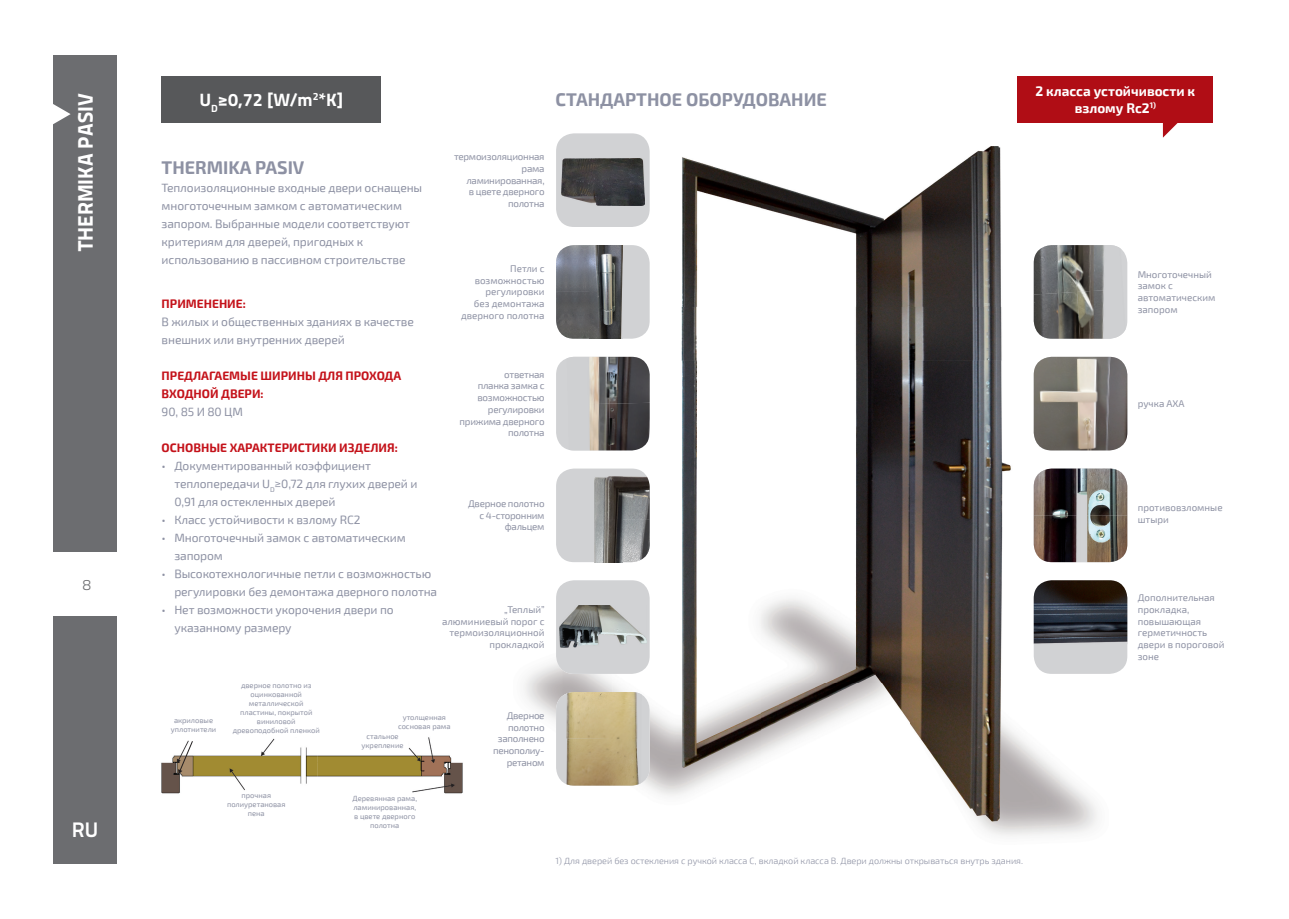
<style>
.page{position:relative;width:1289px;height:919px;background:#fff}
.page>*{position:absolute;margin:0;border:0;box-sizing:border-box;transform-origin:0 0}
.t1{font:21px "Titillium Text 25 L 999 wt";color:#fff}
.t2{font:21px "Titillium Text 25 L 800 wt";color:#fff}
.t3{font:700 18px "Exo 2";color:#8d91a3}
.t4{font:700 18px "Titillium Web";color:#fff}
.t5{font:15px "Titillium Text 25 L 250 wt";color:#6c6d70}
.t6{font:700 13.5px/16.5px "Exo 2";color:#fff;text-align:center}
.t7{font:12px/18px "Exo 2";letter-spacing:-.01em;color:#8d91a3}
.t8{font:700 12px/18px "Exo 2";color:#c4121a}
.t9{font:9.75px/11.7px "Exo 2";letter-spacing:-.005em;color:#8d91a3}
.t10{font:9.75px/11.7px "Exo 2";letter-spacing:-.025em;color:#8d91a3;text-align:right}
.t11{font:9.75px/11.7px "Exo 2";letter-spacing:-.03em;color:#8d91a3;text-align:right}
.t12{font:300 9px "Exo 2";color:#8d91a3}
.t13{font:7.5px/9px "Exo 2";color:#8d91a3;text-align:center}
</style>
<div class="page">
<div style="left:53px;top:55px;width:64px;height:808px;background:#6c6d70"></div>
<div style="left:53px;top:552px;width:67px;height:64px;background:#fff"></div>
<svg style="left:53px;top:104px;width:18px;height:20px"></svg>
<img style="left:524px;top:146px;width:39px;height:635px">
<img style="left:635px;top:146px;width:367px;height:161px">
<img style="left:562px;top:223px;width:8px;height:22px">
<img style="left:562px;top:307px;width:497px;height:54px">
<img style="left:1059px;top:338px;width:49px;height:496px">
<img style="left:612px;top:360px;width:447px;height:476px">
<img style="left:562px;top:447px;width:50px;height:339px">
<svg style="left:1162px;top:123px;width:16px;height:15px"></svg>
<div style="left:1017px;top:77px;width:196px;height:46px;background:#b00d15"></div>
<div style="left:556px;top:133px;width:93px;height:94px;background:#d1d2d4;border-radius:18px"></div>
<img style="left:561px;top:158px;width:83px;height:47px">
<div style="left:556px;top:692px;width:93px;height:93px;background:#d1d2d4;border-radius:18px"></div>
<img style="left:566px;top:692px;width:75px;height:93px">
<div style="left:556px;top:580px;width:93px;height:93px;background:#d1d2d4;border-radius:18px"></div>
<img style="left:559px;top:605px;width:87px;height:42px">
<div style="left:556px;top:245px;width:93px;height:93px;background:#d1d2d4;border-radius:18px"></div>
<img style="left:556px;top:245px;width:66px;height:93px">
<div style="left:556px;top:357px;width:93px;height:93px;background:#d1d2d4;border-radius:18px"></div>
<img style="left:566px;top:357px;width:83px;height:46px">
<img style="left:568px;top:403px;width:81px;height:47px">
<div style="left:556px;top:468px;width:93px;height:94px;background:#d1d2d4;border-radius:18px"></div>
<img style="left:594px;top:476px;width:55px;height:86px">
<img style="left:1033px;top:468px;width:94px;height:94px">
<div style="left:1033px;top:580px;width:94px;height:93px;background:#d1d2d4;border-radius:18px"></div>
<img style="left:1033px;top:580px;width:94px;height:64px">
<img style="left:1033px;top:357px;width:94px;height:93px">
<div style="left:1033px;top:245px;width:94px;height:93px;background:#d1d2d4;border-radius:18px"></div>
<img style="left:1033px;top:245px;width:41px;height:47px">
<img style="left:1074px;top:245px;width:49px;height:47px">
<img style="left:1033px;top:292px;width:44px;height:46px">
<img style="left:1077px;top:289px;width:48px;height:49px">
<img style="left:161px;top:737px;width:302px;height:57px">
<svg style="left:178px;top:740px;width:15px;height:33px"></svg>
<div style="left:162px;top:77px;width:219px;height:46px;background:#57585a"></div>
<h1 class="t1" style="left:69px;top:251px;width:159px;rotate:-90deg">THERMIKA PASIV</h1>
<p class="t5" style="left:83px;top:574px;width:9px">8</p>
<h1 class="t2" style="left:72px;top:813px;width:28px">RU</h1>
<h2 class="t4" style="left:199px;top:86px;width:145px">U<sub>D</sub>≥0,72 [W/m<sup>2</sup>*K]</h2>
<h2 class="t3" style="left:555px;top:89px;width:273px">СТАНДАРТНОЕ ОБОРУДОВАНИЕ</h2>
<p class="t6" style="left:1035px;top:84px;width:161px">2 класса устойчивости к взлому Rc2<sup>1)</sup></p>
<p class="t10" style="left:454px;top:151px;width:92px">термоизоляционная рама ламинированная,<br>в цвете дверного полотна</p>
<h2 class="t3" style="left:162px;top:157px;width:144px">THERMIKA PASIV</h2>
<p class="t7" style="left:162px;top:179px;width:262px">Теплоизоляционные входные двери оснащены многоточечным замком с автоматическим запором. Выбранные модели соответствуют критериям для дверей, пригодных к использованию в пассивном строительстве</p>
<p class="t8" style="left:162px;top:295px;width:86px">ПРИМЕНЕНИЕ:</p>
<p class="t7" style="left:162px;top:313px;width:254px">В жилых и общественных зданиях в качестве внешних или внутренних дверей</p>
<p class="t8" style="left:162px;top:367px;width:241px">ПРЕДЛАГАЕМЫЕ ШИРИНЫ ДЛЯ ПРОХОДА<br>ВХОДНОЙ ДВЕРИ:</p>
<p class="t7" style="left:162px;top:403px;width:83px">90, 85 И 80 ЦМ</p>
<p class="t8" style="left:162px;top:439px;width:238px">ОСНОВНЫЕ ХАРАКТЕРИСТИКИ ИЗДЕЛИЯ:</p>
<p class="t7" style="left:174px;top:457px;width:244px;text-indent:-13px">• Документированный коэффициент теплопередачи U<sub>D</sub>≥0,72 для глухих дверей и<br>0,91 для остекленных дверей</p>
<p class="t7" style="left:162px;top:511px;width:200px">• Класс устойчивости к взлому RC2</p>
<p class="t7" style="left:174px;top:529px;width:233px;text-indent:-13px">• Многоточечный замок с автоматическим запором</p>
<p class="t7" style="left:174px;top:565px;width:264px;text-indent:-13px">• Высокотехнологичные петли с возможностью регулировки без демонтажа дверного полотна</p>
<p class="t7" style="left:174px;top:601px;width:221px;text-indent:-13px">• Нет возможности укорочения двери по указанному размеру</p>
<p class="t9" style="left:461px;top:263px;width:85px;text-align:right">Петли с возможностью регулировки<br>без демонтажа дверного полотна</p>
<p class="t9" style="left:1137px;top:269px;width:79px">Многоточечный замок с автоматическим запором</p>
<p class="t10" style="left:459px;top:368px;width:86px">ответная<br>планка замка с возможностью регулировки прижима дверного полотна</p>
<p class="t9" style="left:1137px;top:398px;width:48px">ручка AXA</p>
<p class="t10" style="left:468px;top:498px;width:78px">Дверное полотно с 4-сторонним фальцем</p>
<p class="t9" style="left:1137px;top:501px;width:86px">противовзломные штыри</p>
<p class="t9" style="left:1137px;top:592px;width:88px">Дополнительная прокладка, повышающая герметичность двери в пороговой зоне</p>
<p class="t9" style="left:442px;top:603px;width:104px;text-align:right">„Теплый” алюминиевый порог с термоизоляционной прокладкой</p>
<p class="t13" style="left:171px;top:715px;width:47px">акриловые уплотнители</p>
<p class="t13" style="left:233px;top:681px;width:89px">дверное полотно из оцинкованной металлической пластины, покрытой виниловой древоподобной пленкой</p>
<p class="t13" style="left:227px;top:791px;width:60px">прочная полиуретановая пена</p>
<p class="t13" style="left:398px;top:713px;width:54px">утолщенная сосновая рама</p>
<p class="t13" style="left:361px;top:732px;width:43px">стальное укрепление</p>
<p class="t13" style="left:352px;top:793px;width:66px">Деревянная рама, ламинированная, в цвете дверного полотна</p>
<p class="t11" style="left:493px;top:709px;width:53px">Дверное полотно заполнено пенополиу&shy;ретаном</p>
<p class="t12" style="left:555px;top:855px;width:469px">1) Для дверей без остекления с ручкой класса C, вкладкой класса В. Двери должны открываться внутрь здания.</p>
</div>
